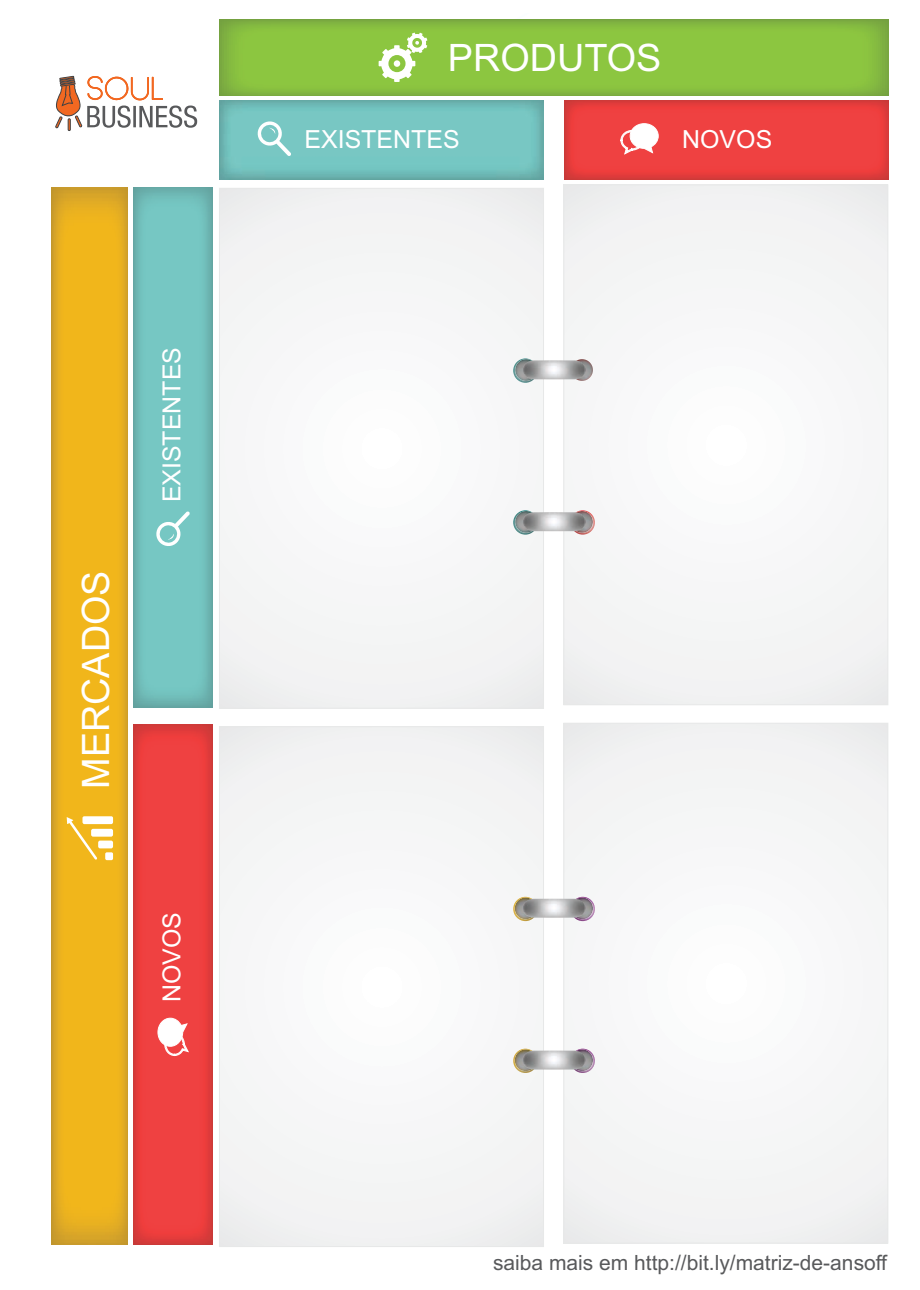
<style>
.page{position:relative;width:920px;height:1290px;background:#fff}
.page>*{position:absolute;margin:0;border:0;box-sizing:border-box;transform-origin:0 0}
.t1{font:37.8px "Arial";color:#fff}
.t2{font:24.9px "Arial";color:#fff}
.t3{font:21px "Arial";color:#58595b}
</style>
<div class="page">
<div style="left:219px;top:188px;width:324px;height:520px;background:#f5f6f6"></div>
<div style="left:564px;top:185px;width:324px;height:520px;background:#f5f6f6"></div>
<div style="left:219px;top:727px;width:324px;height:519px;background:#f5f6f6"></div>
<div style="left:564px;top:723px;width:324px;height:520px;background:#f5f6f6"></div>
<img style="left:571px;top:510px;width:24px;height:25px">
<img style="left:513px;top:510px;width:24px;height:25px">
<img style="left:523px;top:512px;width:63px;height:19px">
<img style="left:571px;top:359px;width:22px;height:22px;border-radius:50%">
<img style="left:513px;top:358px;width:24px;height:25px">
<img style="left:523px;top:360px;width:63px;height:19px">
<img style="left:219px;top:101px;width:325px;height:79px">
<img style="left:134px;top:187px;width:78px;height:520px">
<img style="left:564px;top:101px;width:325px;height:79px">
<img style="left:134px;top:724px;width:78px;height:521px">
<svg style="left:257px;top:120px;width:34px;height:36px"></svg>
<svg style="left:155px;top:511px;width:35px;height:36px"></svg>
<img style="left:52px;top:188px;width:76px;height:1057px">
<img style="left:219px;top:20px;width:669px;height:76px">
<svg style="left:620px;top:123px;width:39px;height:32px"></svg>
<svg style="left:157px;top:1017px;width:33px;height:39px"></svg>
<img style="left:571px;top:1049px;width:24px;height:24px">
<img style="left:513px;top:1049px;width:24px;height:24px">
<img style="left:522px;top:1050px;width:64px;height:19px">
<img style="left:571px;top:897px;width:24px;height:24px">
<img style="left:513px;top:897px;width:24px;height:24px">
<img style="left:522px;top:899px;width:64px;height:19px">
<div style="left:82px;top:816px;width:31px;height:8px;background:#fff;border-radius:2px"></div>
<div style="left:91px;top:829px;width:22px;height:8px;background:#fff;border-radius:2px"></div>
<div style="left:98px;top:840px;width:15px;height:8px;background:#fff;border-radius:2px"></div>
<div style="left:105px;top:852px;width:8px;height:8px;background:#fff;border-radius:2px"></div>
<svg style="left:67px;top:817px;width:30px;height:43px"></svg>
<svg style="left:379px;top:19px;width:150px;height:74px"></svg>
<svg style="left:55px;top:76px;width:142px;height:55px"></svg>
<h1 class="t1" style="left:82px;top:789px;width:220px;rotate:-90deg">MERCADOS</h1>
<p class="t2" style="left:162px;top:502px;width:157px;rotate:-90deg">EXISTENTES</p>
<p class="t2" style="left:162px;top:1002px;width:92px;rotate:-90deg">NOVOS</p>
<h1 class="t1" style="left:448px;top:44px;width:215px">PRODUTOS</h1>
<p class="t2" style="left:304px;top:130px;width:157px">EXISTENTES</p>
<p class="t2" style="left:682px;top:130px;width:92px">NOVOS</p>
<p class="t3" style="left:493px;top:1255px;width:396px">saiba mais em http://bit.ly/matriz-de-ansoff</p>
</div>
